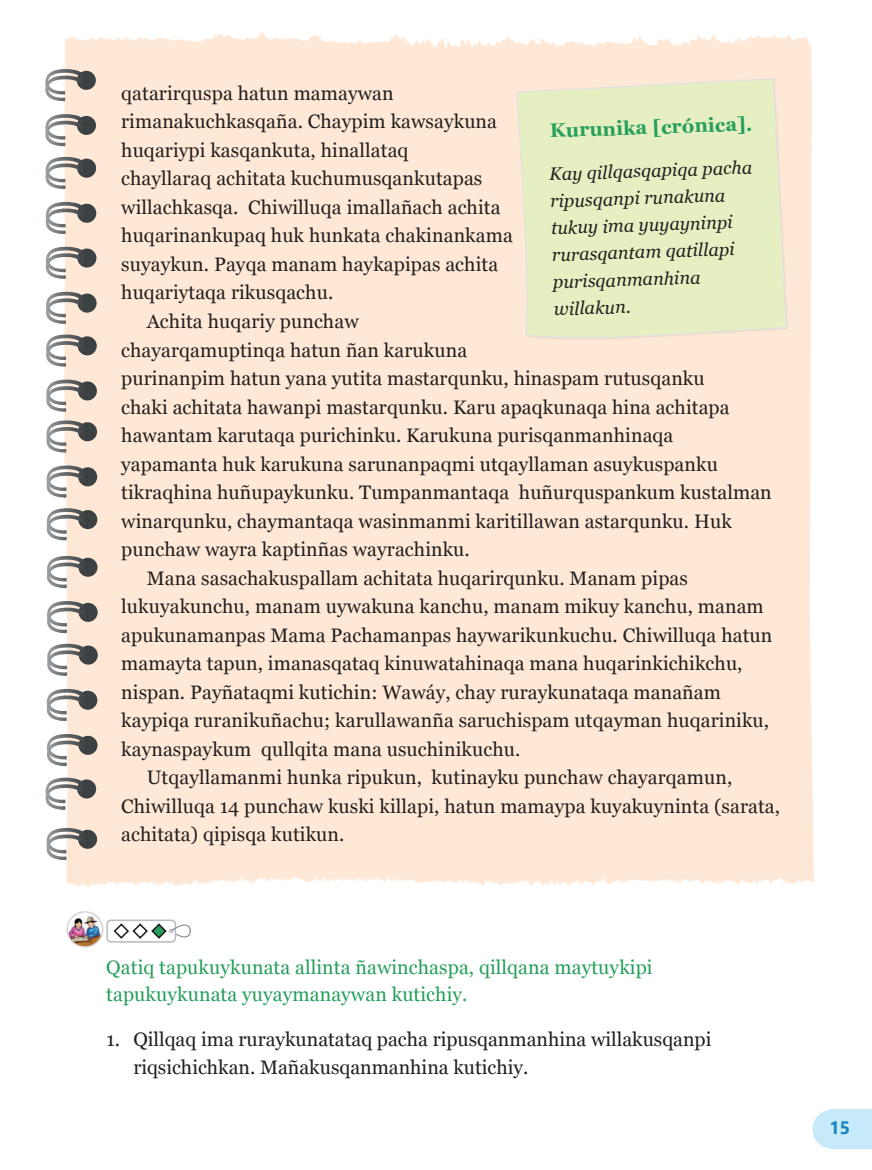
<style>
.page{position:relative;width:872px;height:1170px;background:#fff}
.page>*{position:absolute;margin:0;border:0;box-sizing:border-box;transform-origin:0 0}
.Texto_general{font:19.5px/28.5px "Georgia";letter-spacing:.005em;color:#231f20}
.Texto_general-2{font:19.5px/27px "Georgia";letter-spacing:.005em;color:#269f5c}
.Texto_general-3{font:700 19.5px "Georgia";color:#269f5c}
.Texto_general-4{font:italic 18px/27px "Georgia";color:#231f20}
.t1{font:700 18px "Segoe UI";color:#1a84bf}
</style>
<div class="page">
<div style="left:831px;top:1109px;width:41px;height:39px;background:#c6eafa"></div>
<div style="left:812px;top:1109px;width:39px;height:39px;background:#c6eafa;border-radius:50%"></div>
<div style="left:64px;top:32px;width:749px;height:855px;background:#ffe9d6"></div>
<div style="left:66px;top:822px;width:748px;height:62px;background:#ffe9d6"></div>
<div style="left:77px;top:71px;width:19px;height:19px;background:#3c4143;border-radius:50%"></div>
<svg style="left:45px;top:69px;width:41px;height:33px"></svg>
<div style="left:77px;top:116px;width:19px;height:19px;background:#3c4143;border-radius:50%"></div>
<svg style="left:45px;top:114px;width:41px;height:33px"></svg>
<div style="left:77px;top:159px;width:19px;height:19px;background:#3c4143;border-radius:50%"></div>
<svg style="left:45px;top:157px;width:42px;height:33px"></svg>
<div style="left:77px;top:204px;width:19px;height:19px;background:#3c4143;border-radius:50%"></div>
<svg style="left:46px;top:202px;width:41px;height:33px"></svg>
<div style="left:77px;top:248px;width:19px;height:19px;background:#3c4143;border-radius:50%"></div>
<svg style="left:46px;top:247px;width:41px;height:33px"></svg>
<div style="left:78px;top:293px;width:19px;height:19px;background:#3c4143;border-radius:50%"></div>
<svg style="left:46px;top:292px;width:41px;height:33px"></svg>
<div style="left:78px;top:336px;width:19px;height:19px;background:#3c4143;border-radius:50%"></div>
<svg style="left:46px;top:334px;width:41px;height:34px"></svg>
<div style="left:78px;top:381px;width:19px;height:19px;background:#3c4143;border-radius:50%"></div>
<svg style="left:46px;top:379px;width:41px;height:34px"></svg>
<div style="left:78px;top:422px;width:19px;height:19px;background:#3c4143;border-radius:50%"></div>
<svg style="left:46px;top:420px;width:42px;height:33px"></svg>
<div style="left:78px;top:467px;width:19px;height:19px;background:#3c4143;border-radius:50%"></div>
<svg style="left:47px;top:465px;width:41px;height:34px"></svg>
<div style="left:78px;top:510px;width:19px;height:19px;background:#3c4143;border-radius:50%"></div>
<svg style="left:47px;top:508px;width:41px;height:33px"></svg>
<div style="left:78px;top:557px;width:19px;height:19px;background:#3c4143;border-radius:50%"></div>
<svg style="left:47px;top:556px;width:41px;height:33px"></svg>
<div style="left:79px;top:602px;width:19px;height:20px;background:#3c4143;border-radius:50%"></div>
<svg style="left:47px;top:601px;width:41px;height:33px"></svg>
<div style="left:79px;top:645px;width:19px;height:19px;background:#3c4143;border-radius:50%"></div>
<svg style="left:47px;top:643px;width:41px;height:34px"></svg>
<div style="left:78px;top:690px;width:19px;height:19px;background:#3c4143;border-radius:50%"></div>
<svg style="left:47px;top:689px;width:41px;height:33px"></svg>
<div style="left:78px;top:735px;width:19px;height:19px;background:#3c4143;border-radius:50%"></div>
<div style="left:77px;top:779px;width:19px;height:19px;background:#3c4143;border-radius:50%"></div>
<div style="left:78px;top:829px;width:19px;height:19px;background:#3c4143;border-radius:50%"></div>
<svg style="left:47px;top:734px;width:41px;height:33px"></svg>
<svg style="left:46px;top:777px;width:41px;height:34px"></svg>
<svg style="left:46px;top:827px;width:42px;height:34px"></svg>
<div style="left:106px;top:919px;width:70px;height:23px;border:2px solid #bcbdc0;border-radius:4px"></div>
<svg style="left:113px;top:922px;width:78px;height:17px"></svg>
<img style="left:68px;top:914px;width:35px;height:32px">
<div style="left:66px;top:911px;width:37px;height:36px;border:1px solid #d1d2d4;border-radius:50%"></div>
<div style="left:515px;top:78px;width:274px;height:262px;background:#231f20;opacity:.09"></div>
<svg style="left:517px;top:79px;width:269px;height:259px;background:#e7eec2"></svg>
<p class="Texto_general" style="left:121px;top:78px;width:393px">qatarirquspa hatun mamaywan rimanakuchkasqaña. Chaypim kawsaykuna huqariypi kasqankuta, hinallataq<br>chayllaraq achitata kuchumusqankutapas willachkasqa. Chiwilluqa imallañach achita huqarinankupaq huk hunkata chakinankama suyaykun. Payqa manam haykapipas achita huqariytaqa rikusqachu.</p>
<p class="Texto_general" style="left:121px;top:306px;width:652px;text-indent:26px">Achita huqariy punchaw<br>chayarqamuptinqa hatun ñan karukuna<br>purinanpim hatun yana yutita mastarqunku, hinaspam rutusqanku<br>chaki achitata hawanpi mastarqunku. Karu apaqkunaqa hina achitapa hawantam karutaqa purichinku. Karukuna purisqanmanhinaqa yapamanta huk karukuna sarunanpaqmi utqayllaman asuykuspanku tikraqhina huñupaykunku. Tumpanmantaqa huñurquspankum kustalman winarqunku, chaymantaqa wasinmanmi karitillawan astarqunku. Huk punchaw wayra kaptinñas wayrachinku.</p>
<p class="Texto_general" style="left:121px;top:563px;width:652px;text-indent:26px">Mana sasachakuspallam achitata huqarirqunku. Manam pipas lukuyakunchu, manam uywakuna kanchu, manam mikuy kanchu, manam apukunamanpas Mama Pachamanpas haywarikunkuchu. Chiwilluqa hatun mamayta tapun, imanasqataq kinuwatahinaqa mana huqarinkichikchu, nispan. Payñataqmi kutichin: Wawáy, chay ruraykunataqa manañam kaypiqa ruranikuñachu; karullawanña saruchispam utqayman huqariniku, kaynaspaykum qullqita mana usuchinikuchu.</p>
<p class="Texto_general" style="left:121px;top:762px;width:660px;text-indent:26px">Utqayllamanmi hunka ripukun, kutinayku punchaw chayarqamun,<br>Chiwilluqa 14 punchaw kuski killapi, hatun mamaypa kuyakuyninta (sarata, achitata) qipisqa kutikun.</p>
<p class="Texto_general-3" style="left:549px;top:116px;width:204px;rotate:-2deg">Kurunika [crónica].</p>
<p class="Texto_general-4" style="left:549px;top:160px;width:204px;rotate:-2deg">Kay qillqasqapiqa pacha ripusqanpi runakuna tukuy ima yuyayninpi rurasqantam qatillapi purisqanmanhina willakun.</p>
<p class="Texto_general-2" style="left:106px;top:953px;width:548px">Qatiq tapukuykunata allinta ñawinchaspa, qillqana maytuykipi tapukuykunata yuyaymanaywan kutichiy.</p>
<p class="Texto_general" style="left:133px;top:1023px;width:579px;text-indent:-27px">1. Qillqaq ima ruraykunatataq pacha ripusqanmanhina willakusqanpi riqsichichkan. Mañakusqanmanhina kutichiy.</p>
<p class="t1" style="left:829px;top:1110px;width:22px">15</p>
</div>
